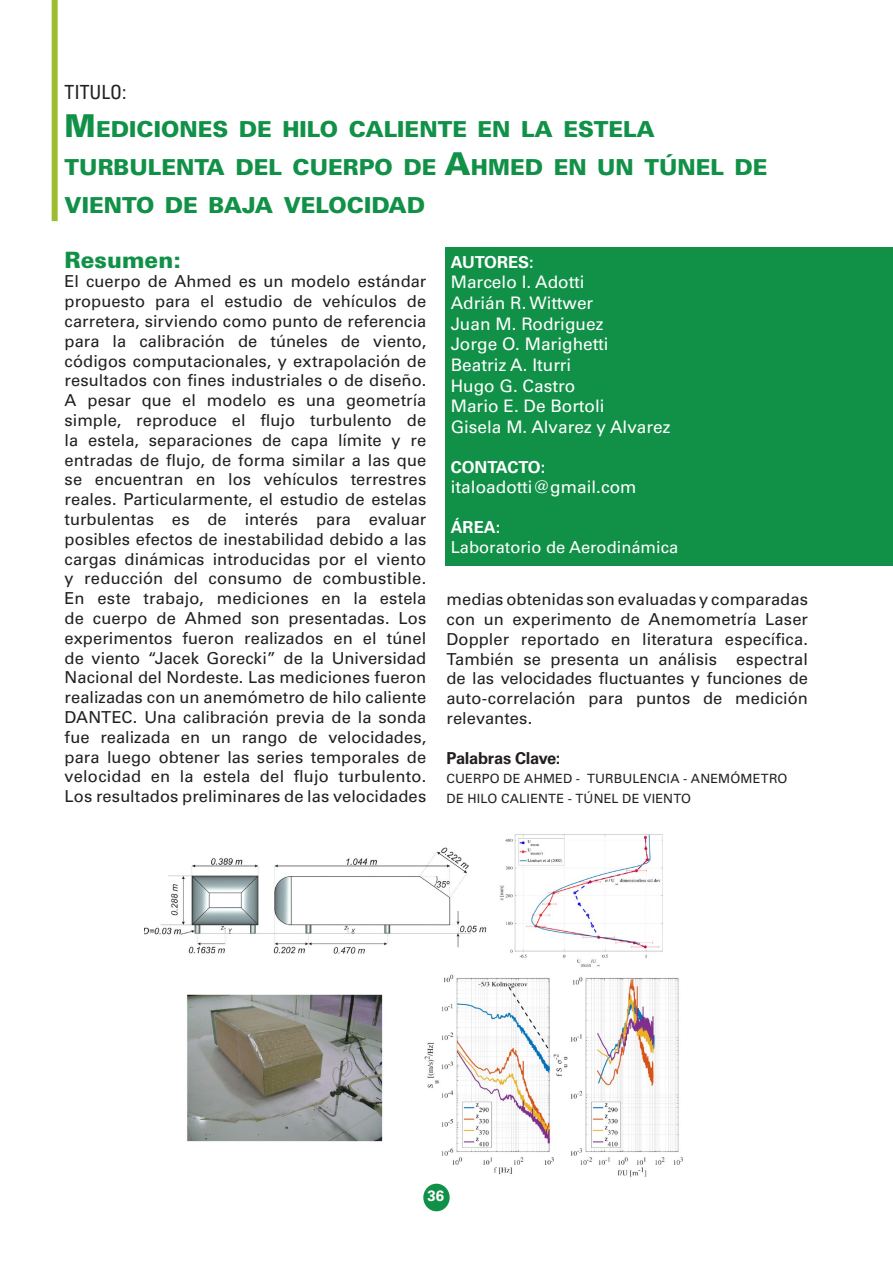
<style>
.page{position:relative;width:893px;height:1263px;background:#fff}
.page>*{position:absolute;margin:0;border:0;box-sizing:border-box;transform-origin:0 0}
.t1{font:900 22.5px "Univers LT Std";color:#119147}
.Estilo_de_párrafo_1{font:900 22.05px/37.8px "Univers LT Std";color:#119147}
.t2{font:condensed 19.5px "Univers LT Std";color:#222020}
.t3{font:17.25px "Univers LT Std";color:#fff}
.t4{font:16.5px/19.8px "Univers LT Std";letter-spacing:.005em;color:#231f20;text-align:justify}
.t5{font:16.5px "Univers LT Std";color:#fff}
.t6{font:700 16.5px "Univers LT Std";color:#fff}
.t7{font:700 16.5px "Univers LT Std";letter-spacing:-.015em;color:#231f20}
.t8{font:700 15px "Univers LT Std";color:#fff}
.t9{font:12.75px/19.5px "Univers LT Std";letter-spacing:.015em;color:#231f20}
.s1{font-size:31.5px}
</style>
<div class="page">
<div style="left:445px;top:248px;width:448px;height:318px;background:#119147"></div>
<div style="left:423px;top:1184px;width:27px;height:27px;background:#119147;border-radius:50%"></div>
<div style="left:52px;top:0;width:6px;height:221px;background:#9dbd30"></div>
<img style="left:145px;top:833px;width:538px;height:344px">
<p class="t2" style="left:65px;top:80px;width:63px">TITULO:</p>
<p class="Estilo_de_párrafo_1" style="left:65px;top:110px;width:704px"><span class="s1">M</span> EDICIONES DE HILO CALIENTE EN LA ESTELA<br>TURBULENTA DEL CUERPO DE <span class="s1">A</span>HMED EN UN TÚNEL DE<br>VIENTO DE BAJA VELOCIDAD</p>
<p class="t1" style="left:65px;top:245px;width:118px">Resumen:</p>
<p class="t4" style="left:65px;top:272px;width:363px">El cuerpo de Ahmed es un modelo estándar propuesto para el estudio de vehículos de carretera, sirviendo como punto de referencia para la calibración de túneles de viento, códigos computacionales, y extrapolación de resultados con fines industriales o de diseño.<br>A pesar que el modelo es una geometría simple, reproduce el flujo turbulento de la estela, separaciones de capa límite y re entradas de flujo, de forma similar a las que se encuentran en los vehículos terrestres reales. Particularmente, el estudio de estelas turbulentas es de interés para evaluar posibles efectos de inestabilidad debido a las cargas dinámicas introducidas por el viento y reducción del consumo de combustible.<br>En este trabajo, mediciones en la estela de cuerpo de Ahmed son presentadas. Los experimentos fueron realizados en el túnel de viento “Jacek Gorecki” de la Universidad Nacional del Nordeste. Las mediciones fueron realizadas con un anemómetro de hilo caliente DANTEC. Una calibración previa de la sonda fue realizada en un rango de velocidades, para luego obtener las series temporales de velocidad en la estela del flujo turbulento.<br>Los resultados preliminares de las velocidades</p>
<p class="t6" style="left:451px;top:252px;width:85px">AUTORES:</p>
<p class="t3" style="left:451px;top:272px;width:135px">Marcelo I. Adotti</p>
<p class="t3" style="left:451px;top:293px;width:144px">Adrián R. Wittwer</p>
<p class="t3" style="left:451px;top:313px;width:154px">Juan M. Rodriguez</p>
<p class="t3" style="left:451px;top:334px;width:159px">Jorge O. Marighetti</p>
<p class="t3" style="left:451px;top:355px;width:122px">Beatriz A. Iturri</p>
<p class="t3" style="left:451px;top:375px;width:126px">Hugo G. Castro</p>
<p class="t3" style="left:451px;top:396px;width:155px">Mario E. De Bortoli</p>
<p class="t3" style="left:451px;top:417px;width:221px">Gisela M. Alvarez y Alvarez</p>
<p class="t6" style="left:451px;top:457px;width:96px">CONTACTO:</p>
<p class="t3" style="left:451px;top:477px;width:187px">italoadotti@gmail.com</p>
<p class="t6" style="left:451px;top:517px;width:51px">ÁREA:</p>
<p class="t5" style="left:451px;top:537px;width:229px">Laboratorio de Aerodinámica</p>
<p class="t4" style="left:446px;top:589px;width:363px">medias obtenidas son evaluadas y comparadas con un experimento de Anemometría Laser Doppler reportado en literatura específica.<br>También se presenta un análisis espectral de las velocidades fluctuantes y funciones de auto-correlación para puntos de medición relevantes.</p>
<p class="t7" style="left:446px;top:748px;width:116px">Palabras Clave:</p>
<p class="t9" style="left:446px;top:769px;width:343px">CUERPO DE AHMED - TURBULENCIA - ANEMÓMETRO<br>DE HILO CALIENTE - TÚNEL DE VIENTO</p>
<p class="t8" style="left:427px;top:1187px;width:18px">36</p>
</div>
